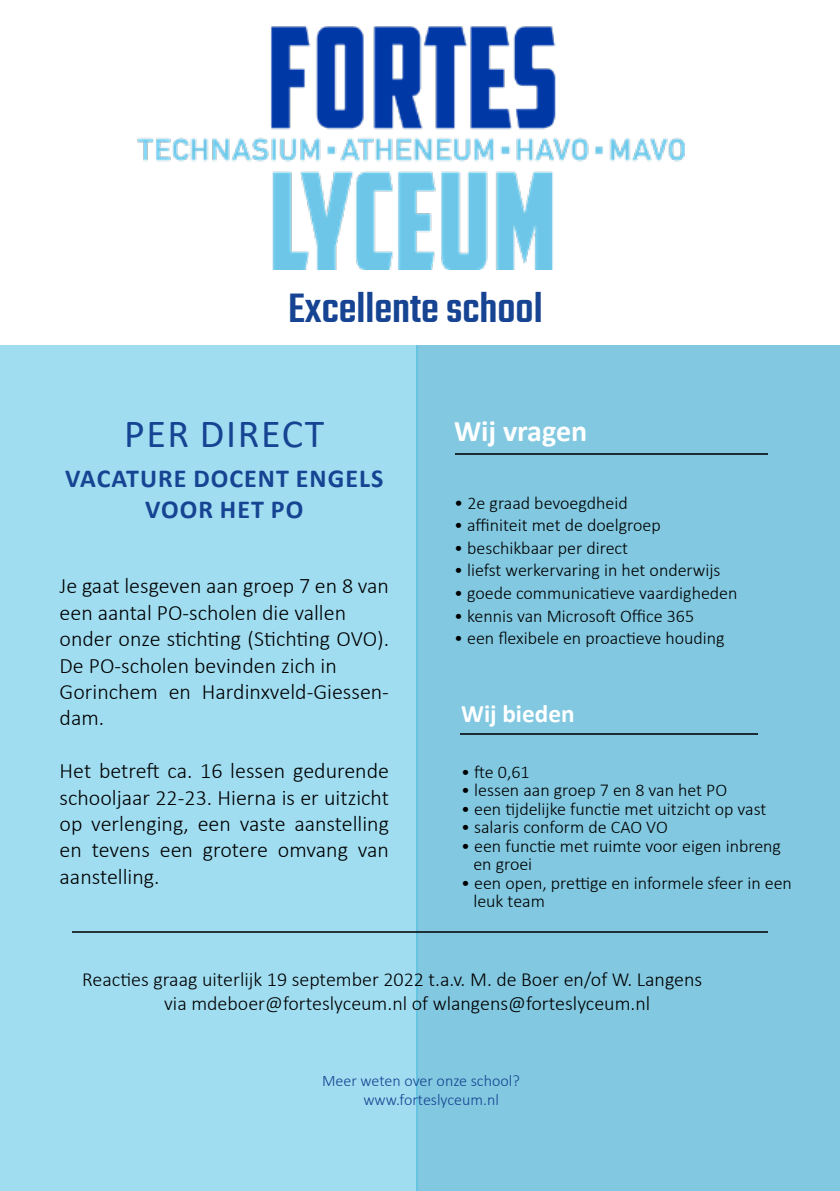
<style>
.page{position:relative;width:840px;height:1191px;background:#fff}
.page>*{position:absolute;margin:0;border:0;box-sizing:border-box;transform-origin:0 0}
.t1{font:500 45px "Teko";color:#164492}
.t2{font:40px "Calibri";letter-spacing:.04em;color:#164492}
.t3{font:700 30px "Calibri";color:#fff}
.t4{font:700 26px/31.2px "Calibri";letter-spacing:.04em;color:#164492;text-align:center}
.t5{font:700 25.2px "Calibri";color:#fff}
.t6{font:300 22px/26.4px "Calibri";color:#000}
.t7{font:300 20px/24px "Calibri";color:#000}
.t8{font:300 18px/18.4px "Calibri";color:#000}
.t9{font:300 16px/19.2px "Calibri";color:#164492}
.s1{font-size:18.6px}
</style>
<div class="page">
<div style="left:415px;top:346px;width:424px;height:845px;background:#81c8e0"></div>
<img style="left:137px;top:26px;width:548px;height:243px">
<div style="left:0;top:346px;width:417px;height:845px;background:#a0ddf1"></div>
<hr style="left:455px;top:454px;width:312px;height:1px;background:#000">
<hr style="left:459px;top:733px;width:298px;height:1px;background:#000">
<hr style="left:72px;top:931px;width:695px;height:2px;background:#000">
<h1 class="t1" style="left:288px;top:282px;width:256px">Excellente school</h1>
<h2 class="t2" style="left:124px;top:406px;width:201px">PER DIRECT</h2>
<h3 class="t4" style="left:65px;top:463px;width:319px">VACATURE DOCENT ENGELS<br>VOOR HET PO</h3>
<p class="t6" style="left:60px;top:572px;width:331px">Je gaat lesgeven aan groep 7 en 8 van een aantal PO-scholen die vallen onder onze stichting (Stichting OVO).<br>De PO-scholen bevinden zich in<br>Gorinchem en Hardinxveld-Giessen&shy;dam.</p>
<p class="t6" style="left:60px;top:757px;width:331px;text-align:justify">Het betreft ca. 16 lessen gedurende schooljaar 22-23. Hierna is er uitzicht op verlenging, een vaste aanstelling en tevens een grotere omvang van aanstelling.</p>
<h3 class="t3" style="left:454px;top:409px;width:135px">Wij vragen</h3>
<p class="t8" style="left:454px;top:493px;width:175px"><span class="s1">•</span> 2e graad bevoegdheid</p>
<p class="t8" style="left:454px;top:516px;width:208px">• affiniteit met de doelgroep</p>
<p class="t8" style="left:454px;top:538px;width:175px">• beschikbaar per direct</p>
<p class="t8" style="left:454px;top:561px;width:268px">• liefst werkervaring in het onderwijs</p>
<p class="t8" style="left:454px;top:584px;width:285px">• goede communicatieve vaardigheden</p>
<p class="t8" style="left:454px;top:606px;width:241px">• kennis van Microsoft Office 365</p>
<p class="t8" style="left:454px;top:629px;width:272px">• een flexibele en proactieve houding</p>
<h3 class="t5" style="left:461px;top:696px;width:115px">Wij bieden</h3>
<p class="t8" style="left:461px;top:762px;width:70px">• fte 0,61</p>
<p class="t8" style="left:461px;top:780px;width:267px">• lessen aan groep 7 en 8 van het PO</p>
<p class="t8" style="left:461px;top:799px;width:306px">• een tijdelijke functie met uitzicht op vast</p>
<p class="t8" style="left:461px;top:817px;width:208px">• salaris conform de CAO VO</p>
<p class="t8" style="left:473px;top:836px;width:309px;text-indent:-12px">• een functie met ruimte voor eigen inbreng en groei</p>
<p class="t8" style="left:473px;top:873px;width:320px;text-indent:-12px">• een open, prettige en informele sfeer in een leuk team</p>
<p class="t7" style="left:164px;top:967px;width:539px;text-indent:-82px">Reacties graag uiterlijk 19 september 2022 t.a.v. M. de Boer en/of W. Langens via mdeboer@forteslyceum.nl of wlangens@forteslyceum.nl</p>
<p class="t9" style="left:363px;top:1070px;width:158px;text-indent:-41px">Meer weten over onze school? www.forteslyceum.nl</p>
</div>
